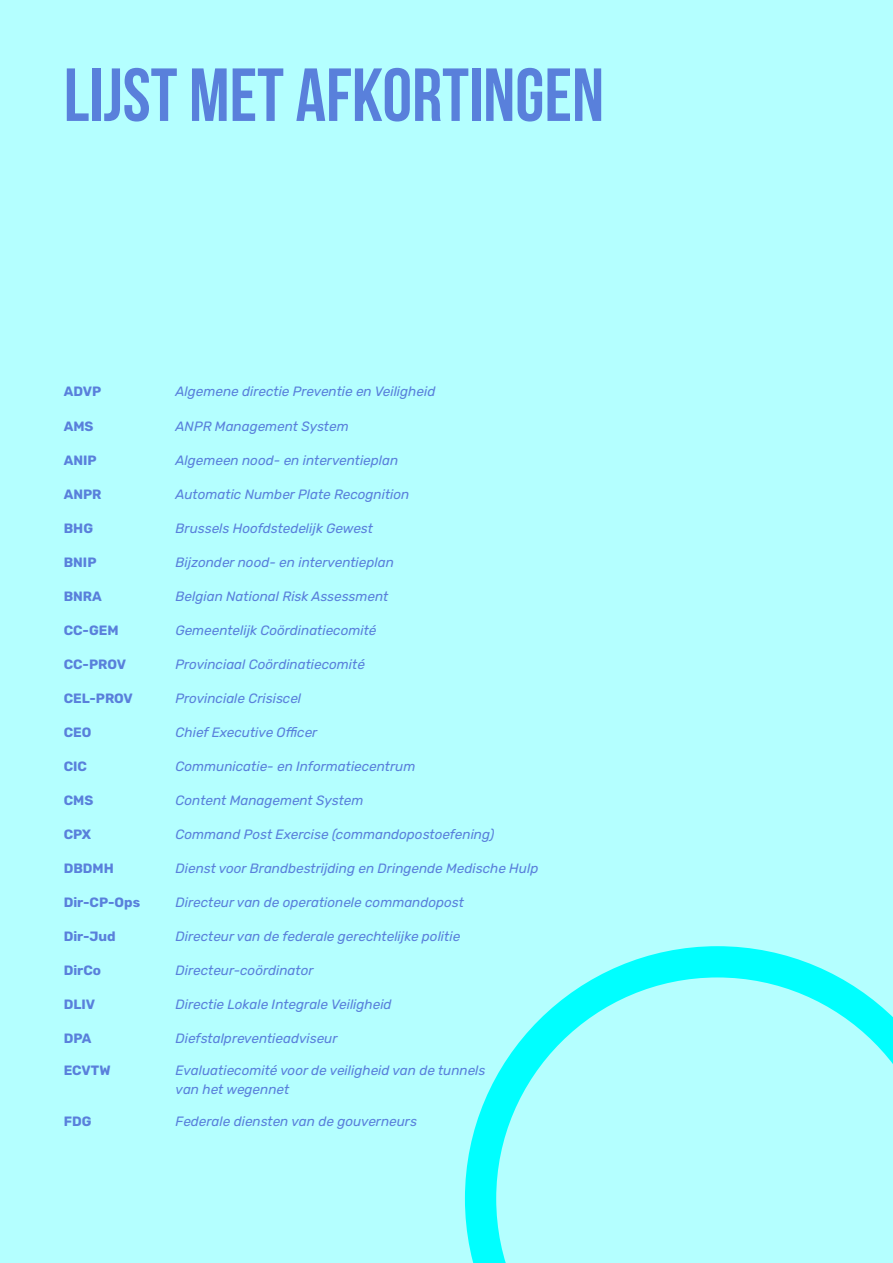
<style>
.page{position:relative;width:893px;height:1263px;background:#b4ffff}
.page>*{position:absolute;margin:0;border:0;box-sizing:border-box;transform-origin:0 0}
.t1{font:75px "Bebas Neue";color:#5980db}
.t2{font:italic 13.5px/19.5px "Rubik";color:#5980db}
.t3{font:700 13.5px "Rubik";color:#5980db}
</style>
<div class="page">
<svg style="left:465px;top:946px;width:428px;height:317px"></svg>
<h1 class="t1" style="left:64px;top:54px;width:542px">LIJST MET AFKORTINGEN</h1>
<p class="t3" style="left:64px;top:384px;width:39px">ADVP</p>
<p class="t2" style="left:176px;top:382px;width:261px">Algemene directie Preventie en Veiligheid</p>
<p class="t3" style="left:64px;top:418px;width:31px">AMS</p>
<p class="t2" style="left:176px;top:416px;width:175px">ANPR Management System</p>
<p class="t3" style="left:64px;top:452px;width:34px">ANIP</p>
<p class="t2" style="left:176px;top:450px;width:224px">Algemeen nood- en interventieplan</p>
<p class="t3" style="left:64px;top:486px;width:39px">ANPR</p>
<p class="t2" style="left:176px;top:485px;width:235px">Automatic Number Plate Recognition</p>
<p class="t3" style="left:64px;top:520px;width:31px">BHG</p>
<p class="t2" style="left:176px;top:519px;width:199px">Brussels Hoofdstedelijk Gewest</p>
<p class="t3" style="left:64px;top:554px;width:34px">BNIP</p>
<p class="t2" style="left:176px;top:553px;width:220px">Bijzonder nood- en interventieplan</p>
<p class="t3" style="left:64px;top:588px;width:40px">BNRA</p>
<p class="t2" style="left:176px;top:587px;width:214px">Belgian National Risk Assessment</p>
<p class="t3" style="left:64px;top:622px;width:56px">CC-GEM</p>
<p class="t2" style="left:176px;top:621px;width:202px">Gemeentelijk Coördinatiecomité</p>
<p class="t3" style="left:64px;top:656px;width:64px">CC-PROV</p>
<p class="t2" style="left:176px;top:655px;width:191px">Provinciaal Coördinatiecomité</p>
<p class="t3" style="left:64px;top:690px;width:71px">CEL-PROV</p>
<p class="t2" style="left:176px;top:689px;width:127px">Provinciale Crisiscel</p>
<p class="t3" style="left:64px;top:724px;width:29px">CEO</p>
<p class="t2" style="left:176px;top:723px;width:143px">Chief Executive Officer</p>
<p class="t3" style="left:64px;top:758px;width:25px">CIC</p>
<p class="t2" style="left:176px;top:757px;width:241px">Communicatie- en Informatiecentrum</p>
<p class="t3" style="left:64px;top:792px;width:31px">CMS</p>
<p class="t2" style="left:176px;top:791px;width:189px">Content Management System</p>
<p class="t3" style="left:64px;top:826px;width:29px">CPX</p>
<p class="t2" style="left:176px;top:825px;width:320px">Command Post Exercise (commandopostoefening)</p>
<p class="t3" style="left:64px;top:860px;width:52px">DBDMH</p>
<p class="t2" style="left:176px;top:859px;width:364px">Dienst voor Brandbestrijding en Dringende Medische Hulp</p>
<p class="t3" style="left:64px;top:894px;width:78px">Dir-CP-Ops</p>
<p class="t2" style="left:176px;top:893px;width:290px">Directeur van de operationele commandopost</p>
<p class="t3" style="left:64px;top:928px;width:53px">Dir-Jud</p>
<p class="t2" style="left:176px;top:927px;width:286px">Directeur van de federale gerechtelijke politie</p>
<p class="t3" style="left:64px;top:962px;width:39px">DirCo</p>
<p class="t2" style="left:176px;top:961px;width:140px">Directeur-coördinator</p>
<p class="t3" style="left:64px;top:996px;width:33px">DLIV</p>
<p class="t2" style="left:176px;top:995px;width:218px">Directie Lokale Integrale Veiligheid</p>
<p class="t3" style="left:64px;top:1030px;width:29px">DPA</p>
<p class="t2" style="left:176px;top:1029px;width:163px">Diefstalpreventieadviseur</p>
<p class="t3" style="left:64px;top:1062px;width:48px">ECVTW</p>
<p class="t2" style="left:176px;top:1061px;width:311px">Evaluatiecomité voor de veiligheid van de tunnels van het wegennet</p>
<p class="t3" style="left:64px;top:1113px;width:29px">FDG</p>
<p class="t2" style="left:176px;top:1112px;width:243px">Federale diensten van de gouverneurs</p>
</div>
